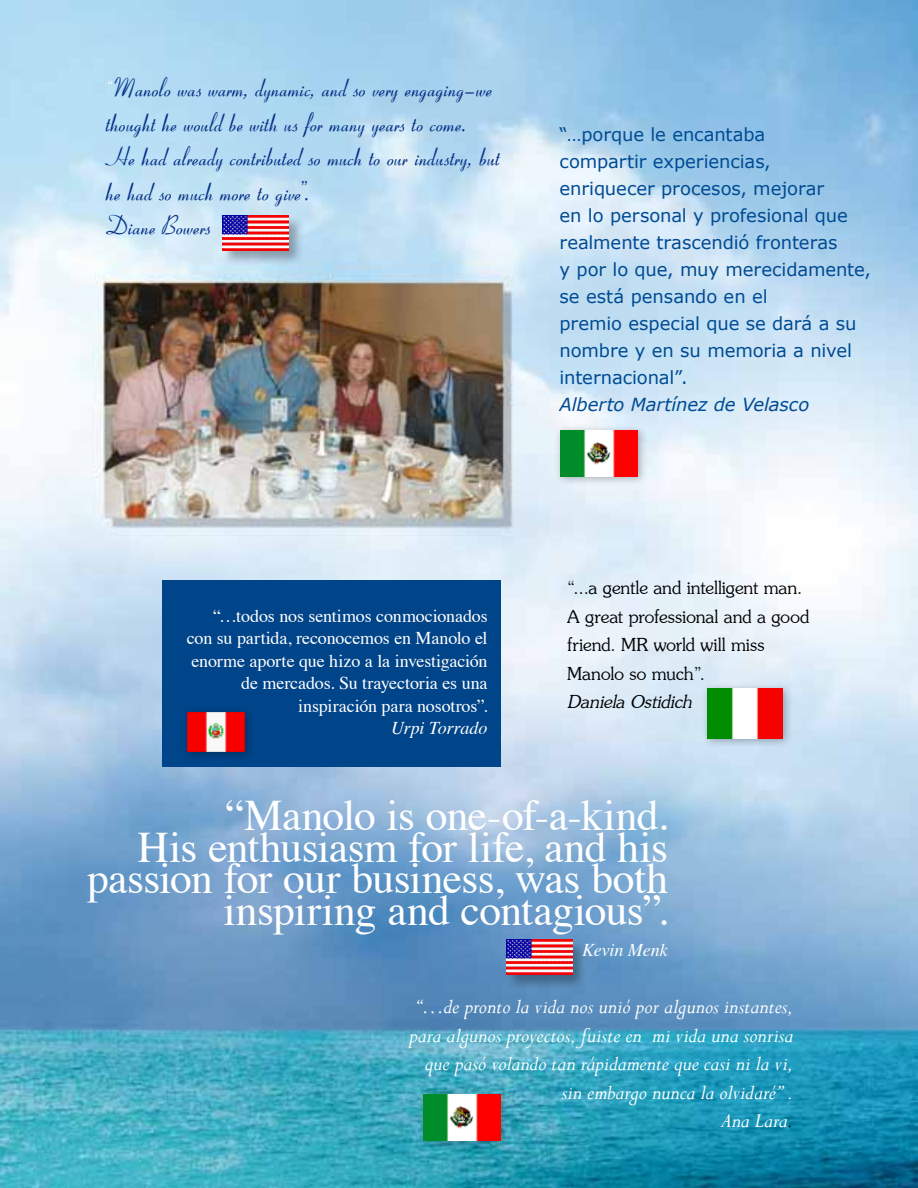
<style>
.page{position:relative;width:918px;height:1188px;background:#fff}
.page>*{position:absolute;margin:0;border:0;box-sizing:border-box;transform-origin:0 0}
.t1{font:43.5px/31.5px "Times";letter-spacing:-.015em;color:#fff;text-align:right}
.t2{font:25.5px/34.5px "HUNTSON";color:#073288}
.t3{font:italic 22.5px/28.5px "Perpetua";letter-spacing:-.005em;color:#fff;text-align:right}
.t4{font:19.5px/28.5px "Souvenir";color:#000}
.t5{font:italic 19.5px "Souvenir";color:#000}
.t6{font:18px/27px "Verdana";letter-spacing:-.005em;color:#004b93}
.t7{font:18px/22.5px "Times";letter-spacing:-.01em;color:#fff;text-align:right}
.t8{font:italic 18px "Verdana";letter-spacing:-.005em;color:#004b93}
.t9{font:italic 18px "Times";color:#fff}
.s1{font-size:21px;color:#fff}
.s2{color:#000}
</style>
<div class="page">
<img style="left:0;top:0;width:918px;height:1188px">
<div style="left:162px;top:580px;width:338px;height:187px;background:#004489"></div>
<div style="left:222px;top:215px;width:82px;height:51px;background:#000;opacity:.3"></div>
<img style="left:223px;top:215px;width:66px;height:35px">
<div style="left:505px;top:939px;width:83px;height:52px;background:#000;opacity:.3"></div>
<img style="left:506px;top:940px;width:66px;height:35px">
<div style="left:701px;top:682px;width:92px;height:66px;background:#000;opacity:.3"></div>
<img style="left:708px;top:688px;width:74px;height:50px">
<div style="left:182px;top:706px;width:73px;height:55px;background:#000;opacity:.3"></div>
<img style="left:188px;top:713px;width:57px;height:38px">
<div style="left:554px;top:425px;width:94px;height:61px;background:#000;opacity:.3"></div>
<img style="left:561px;top:431px;width:76px;height:45px">
<div style="left:417px;top:1089px;width:94px;height:61px;background:#000;opacity:.3"></div>
<img style="left:423px;top:1095px;width:77px;height:45px">
<h2 class="t2" style="left:102px;top:70px;width:396px"><span class="s1">“</span>Manolo was warm, dynamic, and so very engaging—we thought he would be with us for many years to come.<br>He had already contributed so much to our industry, but he had so much more to give”.<br>Diane Bowers</h2>
<p class="t6" style="left:560px;top:122px;width:313px">“…porque le encantaba<br>compartir experiencias,<br>enriquecer procesos, mejorar<br>en lo personal y profesional que realmente trascendió fronteras<br>y por lo que, muy merecidamente, se está pensando en el<br>premio especial que se dará a su nombre y en su memoria a nivel internacional”.</p>
<p class="t8" style="left:560px;top:393px;width:251px">Alberto Martínez de Velasco</p>
<p class="t7" style="left:187px;top:603px;width:302px">“…todos nos sentimos conmocionados con su partida, reconocemos en Manolo el enorme aporte que hizo a la investigación de mercados. Su trayectoria es una inspiración para nosotros”.</p>
<p class="t9" style="left:391px;top:713px;width:98px">Urpi Torrado</p>
<p class="t4" style="left:567px;top:574px;width:244px">“…a gentle and intelligent man.<br>A great professional and a good friend. MR world will miss<br>Manolo so much”.</p>
<p class="t5" style="left:567px;top:691px;width:131px">Daniela Ostidich</p>
<h1 class="t1" style="left:87px;top:796px;width:583px">“Manolo is one-of-a-kind.<br>His enthusiasm for life, and his passion for our business, was both inspiring and contagious”.</h1>
<p class="t9" style="left:582px;top:935px;width:87px">Kevin Menk</p>
<p class="t3" style="left:409px;top:992px;width:386px">“…de pronto la vida nos unió por algunos instantes, para algunos proyectos, fuiste en mi vida una sonrisa que pasó volando tan rápidamente que casi ni la vi, sin embargo nunca la olvidaré” .<br>Ana Lara<span class="s2">.</span></p>
</div>
